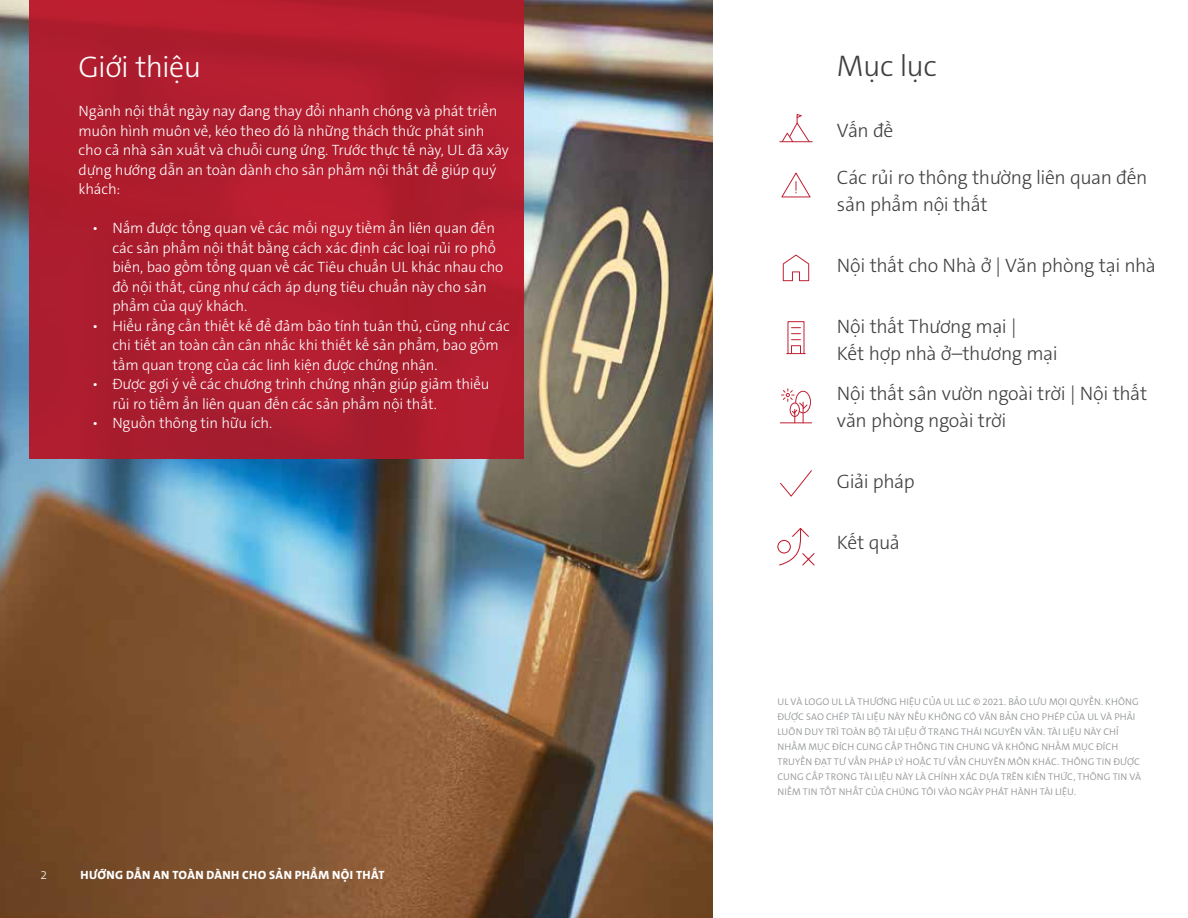
<style>
.page{position:relative;width:1188px;height:918px;background:#fff}
.page>*{position:absolute;margin:0;border:0;box-sizing:border-box;transform-origin:0 0}
.t1{font:300 30px "The Sans C5";letter-spacing:-.025em;color:#fff}
.t2{font:300 30px "The Sans C5";letter-spacing:-.015em;color:#404041}
.t3{font:300 19.5px/27px "The Sans C5";letter-spacing:-.02em;color:#404041}
.t4{font:300 15px/19.5px "The Sans C5";letter-spacing:-.01em;color:#fff}
.t5{font:800 12px "The Sans C5";letter-spacing:.035em;color:#fff}
.t6{font:300 12px "The Sans C5";color:#fff}
.t7{font:300 9.75px/15px "The Sans C5";letter-spacing:.015em;color:#939597}
</style>
<div class="page">
<img style="left:0;top:0;width:712px;height:918px">
<div style="left:29px;top:0;width:495px;height:459px;background:linear-gradient(to right,#ad1d2f,#b21d2e)"></div>
<hr style="left:780px;top:141px;width:32px;height:1px;background:#c02032">
<svg style="left:781px;top:114px;width:29px;height:28px"></svg>
<svg style="left:781px;top:173px;width:29px;height:24px"></svg>
<svg style="left:780px;top:470px;width:32px;height:27px"></svg>
<svg style="left:783px;top:254px;width:26px;height:27px"></svg>
<svg style="left:786px;top:321px;width:20px;height:33px"></svg>
<hr style="left:780px;top:422px;width:32px;height:1px;background:#c02032">
<svg style="left:781px;top:388px;width:30px;height:36px"></svg>
<svg style="left:777px;top:528px;width:38px;height:38px"></svg>
<h1 class="t1" style="left:79px;top:48px;width:124px">Giới thiệu</h1>
<p class="t4" style="left:79px;top:102px;width:432px">Ngành nội thất ngày nay đang thay đổi nhanh chóng và phát triển muôn hình muôn vẻ, kéo theo đó là những thách thức phát sinh cho cả nhà sản xuất và chuỗi cung ứng. Trước thực tế này, UL đã xây dựng hướng dẫn an toàn dành cho sản phẩm nội thất để giúp quý khách:</p>
<p class="t4" style="left:112px;top:219px;width:393px;text-indent:-20px">• Nắm được tổng quan về các mối nguy tiềm ẩn liên quan đến các sản phẩm nội thất bằng cách xác định các loại rủi ro phổ biến, bao gồm tổng quan về các Tiêu chuẩn UL khác nhau cho đồ nội thất, cũng như cách áp dụng tiêu chuẩn này cho sản phẩm của quý khách.</p>
<p class="t4" style="left:112px;top:316px;width:399px;text-indent:-20px">• Hiểu rằng cần thiết kế để đảm bảo tính tuân thủ, cũng như các chi tiết an toàn cần cân nhắc khi thiết kế sản phẩm, bao gồm tầm quan trọng của các linh kiện được chứng nhận.</p>
<p class="t4" style="left:112px;top:375px;width:379px;text-indent:-20px">• Được gợi ý về các chương trình chứng nhận giúp giảm thiểu rủi ro tiềm ẩn liên quan đến các sản phẩm nội thất.</p>
<p class="t4" style="left:92px;top:414px;width:182px">• Nguồn thông tin hữu ích.</p>
<p class="t6" style="left:41px;top:867px;width:8px">2</p>
<p class="t5" style="left:81px;top:867px;width:305px">HƯỚNG DẪN AN TOÀN DÀNH CHO SẢN PHẨM NỘI THẤT</p>
<h1 class="t2" style="left:837px;top:47px;width:101px">Mục lục</h1>
<h2 class="t3" style="left:837px;top:117px;width:58px">Vấn đề</h2>
<h2 class="t3" style="left:837px;top:164px;width:312px">Các rủi ro thông thường liên quan đến sản phẩm nội thất</h2>
<h2 class="t3" style="left:837px;top:252px;width:321px">Nội thất cho Nhà ở | Văn phòng tại nhà</h2>
<h2 class="t3" style="left:837px;top:313px;width:222px">Nội thất Thương mại |<br>Kết hợp nhà ở–thương mại</h2>
<h2 class="t3" style="left:837px;top:380px;width:312px">Nội thất sân vườn ngoài trời | Nội thất văn phòng ngoài trời</h2>
<h2 class="t3" style="left:837px;top:468px;width:79px">Giải pháp</h2>
<h2 class="t3" style="left:837px;top:529px;width:65px">Kết quả</h2>
<p class="t7" style="left:777px;top:695px;width:365px">UL VÀ LOGO UL LÀ THƯƠNG HIỆU CỦA UL LLC © 2021. BẢO LƯU MỌI QUYỀN. KHÔNG ĐƯỢC SAO CHÉP TÀI LIỆU NÀY NẾU KHÔNG CÓ VĂN BẢN CHO PHÉP CỦA UL VÀ PHẢI LUÔN DUY TRÌ TOÀN BỘ TÀI LIỆU Ở TRẠNG THÁI NGUYÊN VĂN. TÀI LIỆU NÀY CHỈ NHẰM MỤC ĐÍCH CUNG CẤP THÔNG TIN CHUNG VÀ KHÔNG NHẰM MỤC ĐÍCH TRUYỀN ĐẠT TƯ VẤN PHÁP LÝ HOẶC TƯ VẤN CHUYÊN MÔN KHÁC. THÔNG TIN ĐƯỢC CUNG CẤP TRONG TÀI LIỆU NÀY LÀ CHÍNH XÁC DỰA TRÊN KIẾN THỨC, THÔNG TIN VÀ NIỀM TIN TỐT NHẤT CỦA CHÚNG TÔI VÀO NGÀY PHÁT HÀNH TÀI LIỆU.</p>
</div>
